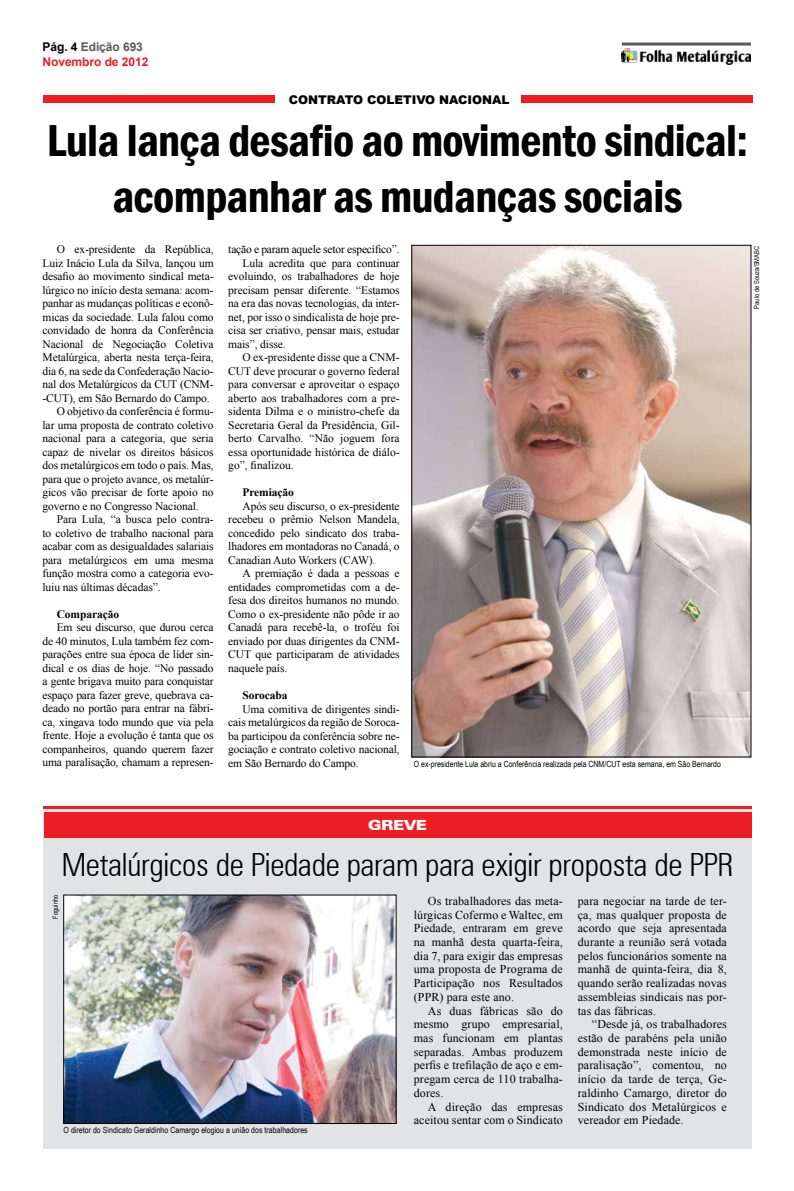
<style>
.page{position:relative;width:794px;height:1191px;background:#fff}
.page>*{position:absolute;margin:0;border:0;box-sizing:border-box;transform-origin:0 0}
.t1{font:600 condensed 46px/55.2px "Franklin Gothic";letter-spacing:-.015em;color:#000;text-align:center}
.t2{font:300 condensed 32px "Zurich BT";letter-spacing:-.01em;color:#000}
.t3{font:900 expanded 14px "Zurich BT";color:#fff}
.t4{font:12px/13.7px "Times New Roman";letter-spacing:.01em;color:#000;text-align:justify}
.t5{font:700 12px/14.4px "Arial";letter-spacing:-.005em;color:#ed1c24}
.t6{font:900 12px "Arial";color:#000}
.t7{font:11.5px/13.5px "Times New Roman";letter-spacing:-.005em;color:#000;text-align:justify}
.t8{font:700 11.5px "Times New Roman";letter-spacing:-.005em;color:#000}
.t9{font:8.5px "Arial Narrow";color:#000}
.t10{font:7px "Arial Narrow";color:#000}
.s1{color:#000}
.s2{color:#58595b}
</style>
<div class="page">
<div style="left:43px;top:806px;width:708px;height:342px;background:#e2e3e4"></div>
<hr style="left:622px;top:43px;width:129px;height:3px;background:#58595b">
<img style="left:622px;top:48px;width:129px;height:16px">
<hr style="left:43px;top:806px;width:708px;height:3px;background:#ed1c24">
<div style="left:43px;top:95px;width:232px;height:7px;background:#ed1d24"></div>
<div style="left:520px;top:95px;width:232px;height:7px;background:#ed1d24"></div>
<img style="left:413px;top:247px;width:336px;height:508px">
<div style="left:44px;top:812px;width:707px;height:26px;background:#ed1d24"></div>
<img style="left:66px;top:897px;width:328px;height:224px">
<p class="t5" style="left:43px;top:40px;width:107px"><span class="s1">Pág. 4</span> <span class="s2">Edição 693<br></span>Novembro de 2012</p>
<p class="t6" style="left:289px;top:91px;width:222px">CONTRATO COLETIVO NACIONAL</p>
<h1 class="t1" style="left:47px;top:113px;width:703px">Lula lança desafio ao movimento sindical: acompanhar as mudanças sociais</h1>
<p class="t7" style="left:57px;top:242px;width:158px">O ex-presidente da República,</p>
<p class="t7" style="left:43px;top:256px;width:173px">Luiz Inácio Lula da Silva, lançou um</p>
<p class="t7" style="left:43px;top:269px;width:173px">desafio ao movimento sindical meta-</p>
<p class="t7" style="left:43px;top:283px;width:173px">lúrgico no início desta semana: acom-</p>
<p class="t7" style="left:43px;top:296px;width:173px">panhar as mudanças políticas e econô-</p>
<p class="t7" style="left:43px;top:310px;width:173px">micas da sociedade. Lula falou como</p>
<p class="t7" style="left:43px;top:323px;width:173px">convidado de honra da Conferência</p>
<p class="t7" style="left:43px;top:337px;width:173px">Nacional de Negociação Coletiva</p>
<p class="t7" style="left:43px;top:350px;width:173px">Metalúrgica, aberta nesta terça-feira,</p>
<p class="t7" style="left:43px;top:364px;width:173px">dia 6, na sede da Confederação Nacio-</p>
<p class="t7" style="left:43px;top:377px;width:173px">nal dos Metalúrgicos da CUT (CNM-</p>
<p class="t7" style="left:43px;top:391px;width:169px">-CUT), em São Bernardo do Campo.</p>
<p class="t7" style="left:57px;top:404px;width:158px">O objetivo da conferência é formu-</p>
<p class="t7" style="left:43px;top:418px;width:173px">lar uma proposta de contrato coletivo</p>
<p class="t7" style="left:43px;top:431px;width:173px">nacional para a categoria, que seria</p>
<p class="t7" style="left:43px;top:445px;width:173px">capaz de nivelar os direitos básicos</p>
<p class="t7" style="left:43px;top:458px;width:173px">dos metalúrgicos em todo o país. Mas,</p>
<p class="t7" style="left:43px;top:472px;width:173px">para que o projeto avance, os metalúr-</p>
<p class="t7" style="left:43px;top:485px;width:172px">gicos vão precisar de forte apoio no</p>
<p class="t7" style="left:43px;top:499px;width:158px">governo e no Congresso Nacional.</p>
<p class="t7" style="left:57px;top:512px;width:158px">Para Lula, “a busca pelo contra-</p>
<p class="t7" style="left:43px;top:526px;width:173px">to coletivo de trabalho nacional para</p>
<p class="t7" style="left:43px;top:539px;width:173px">acabar com as desigualdades salariais</p>
<p class="t7" style="left:43px;top:553px;width:173px">para metalúrgicos em uma mesma</p>
<p class="t7" style="left:43px;top:566px;width:173px">função mostra como a categoria evo-</p>
<p class="t7" style="left:43px;top:580px;width:120px">luiu nas últimas décadas”.</p>
<p class="t8" style="left:57px;top:606px;width:64px">Comparação</p>
<p class="t7" style="left:43px;top:620px;width:173px;text-indent:14px">Em seu discurso, que durou cerca de 40 minutos, Lula também fez com&shy;parações entre sua época de líder sin&shy;dical e os dias de hoje. “No passado a gente brigava muito para conquistar espaço para fazer greve, quebrava ca&shy;deado no portão para entrar na fábri&shy;ca, xingava todo mundo que via pela frente. Hoje a evolução é tanta que os companheiros, quando querem fazer uma paralisação, chamam a represen-</p>
<p class="t7" style="left:228px;top:242px;width:173px">tação e param aquele setor específico”.</p>
<p class="t7" style="left:242px;top:256px;width:159px">Lula acredita que para continuar</p>
<p class="t7" style="left:228px;top:269px;width:173px">evoluindo, os trabalhadores de hoje</p>
<p class="t7" style="left:228px;top:283px;width:173px">precisam pensar diferente. “Estamos</p>
<p class="t7" style="left:228px;top:296px;width:173px">na era das novas tecnologias, da inter-</p>
<p class="t7" style="left:228px;top:310px;width:173px">net, por isso o sindicalista de hoje pre-</p>
<p class="t7" style="left:228px;top:323px;width:173px">cisa ser criativo, pensar mais, estudar</p>
<p class="t7" style="left:228px;top:337px;width:59px">mais”, disse.</p>
<p class="t7" style="left:242px;top:350px;width:159px">O ex-presidente disse que a CNM-</p>
<p class="t7" style="left:228px;top:364px;width:173px">CUT deve procurar o governo federal</p>
<p class="t7" style="left:228px;top:377px;width:173px">para conversar e aproveitar o espaço</p>
<p class="t7" style="left:228px;top:391px;width:173px">aberto aos trabalhadores com a pre-</p>
<p class="t7" style="left:228px;top:404px;width:173px">sidenta Dilma e o ministro-chefe da</p>
<p class="t7" style="left:228px;top:418px;width:173px">Secretaria Geral da Presidência, Gil-</p>
<p class="t7" style="left:228px;top:431px;width:173px">berto Carvalho. “Não joguem fora</p>
<p class="t7" style="left:228px;top:445px;width:173px">essa oportunidade histórica de diálo-</p>
<p class="t7" style="left:228px;top:458px;width:67px">go”, finalizou.</p>
<p class="t8" style="left:242px;top:484px;width:53px">Premiação</p>
<p class="t7" style="left:228px;top:499px;width:173px;text-indent:14px">Após seu discurso, o ex-presidente recebeu o prêmio Nelson Mandela, concedido pelo sindicato dos traba&shy;lhadores em montadoras no Canadá, o Canadian Auto Workers (CAW).</p>
<p class="t7" style="left:228px;top:566px;width:173px;text-indent:14px">A premiação é dada a pessoas e entidades comprometidas com a de&shy;fesa dos direitos humanos no mundo.<br>Como o ex-presidente não pôde ir ao Canadá para recebê-la, o troféu foi enviado por duas dirigentes da CNM-CUT que participaram de atividades naquele país.</p>
<p class="t8" style="left:242px;top:687px;width:47px">Sorocaba</p>
<p class="t7" style="left:228px;top:701px;width:173px;text-indent:14px">Uma comitiva de dirigentes sindi&shy;cais metalúrgicos da região de Soroca&shy;ba participou da conferência sobre ne&shy;gociação e contrato coletivo nacional, em São Bernardo do Campo.</p>
<p class="t9" style="left:414px;top:757px;width:309px">O ex-presidente Lula abriu a Conferência realizada pela CNM/CUT esta semana, em São Bernardo</p>
<p class="t10" style="left:751px;top:308px;width:64px;rotate:-90deg">Paulo de Souza/SMABC</p>
<p class="t3" style="left:368px;top:816px;width:13px">GREVE</p>
<h2 class="t2" style="left:62px;top:845px;width:673px">Metalúrgicos de Piedade param para exigir proposta de PPR</h2>
<p class="t10" style="left:50px;top:919px;width:25px;rotate:-90deg">Foguinho</p>
<p class="t9" style="left:64px;top:1124px;width:246px">O diretor do Sindicato Geraldinho Camargo elogiou a união dos trabalhadores</p>
<p class="t4" style="left:414px;top:893px;width:151px;text-indent:14px">Os trabalhadores das meta&shy;lúrgicas Cofermo e Waltec, em Piedade, entraram em greve na manhã desta quarta-feira, dia 7, para exigir das empresas uma proposta de Programa de Participação nos Resultados (PPR) para este ano.</p>
<p class="t4" style="left:414px;top:1003px;width:151px;text-indent:14px">As duas fábricas são do mesmo grupo empresarial, mas funcionam em plantas separadas. Ambas produzem perfis e trefilação de aço e em&shy;pregam cerca de 110 trabalha&shy;dores.</p>
<p class="t4" style="left:414px;top:1099px;width:151px;text-align:right">A direção das empresas aceitou sentar com o Sindicato</p>
<p class="t4" style="left:578px;top:894px;width:151px">para negociar na tarde de ter&shy;ça, mas qualquer proposta de acordo que seja apresentada durante a reunião será votada pelos funcionários somente na manhã de quinta-feira, dia 8, quando serão realizadas novas assembleias sindicais nas por&shy;tas das fábricas.</p>
<p class="t4" style="left:578px;top:1017px;width:151px;text-indent:14px">“Desde já, os trabalhadores estão de parabéns pela união demonstrada neste início de paralisação”, comentou, no início da tarde de terça, Ge&shy;raldinho Camargo, diretor do Sindicato dos Metalúrgicos e vereador em Piedade.</p>
</div>
